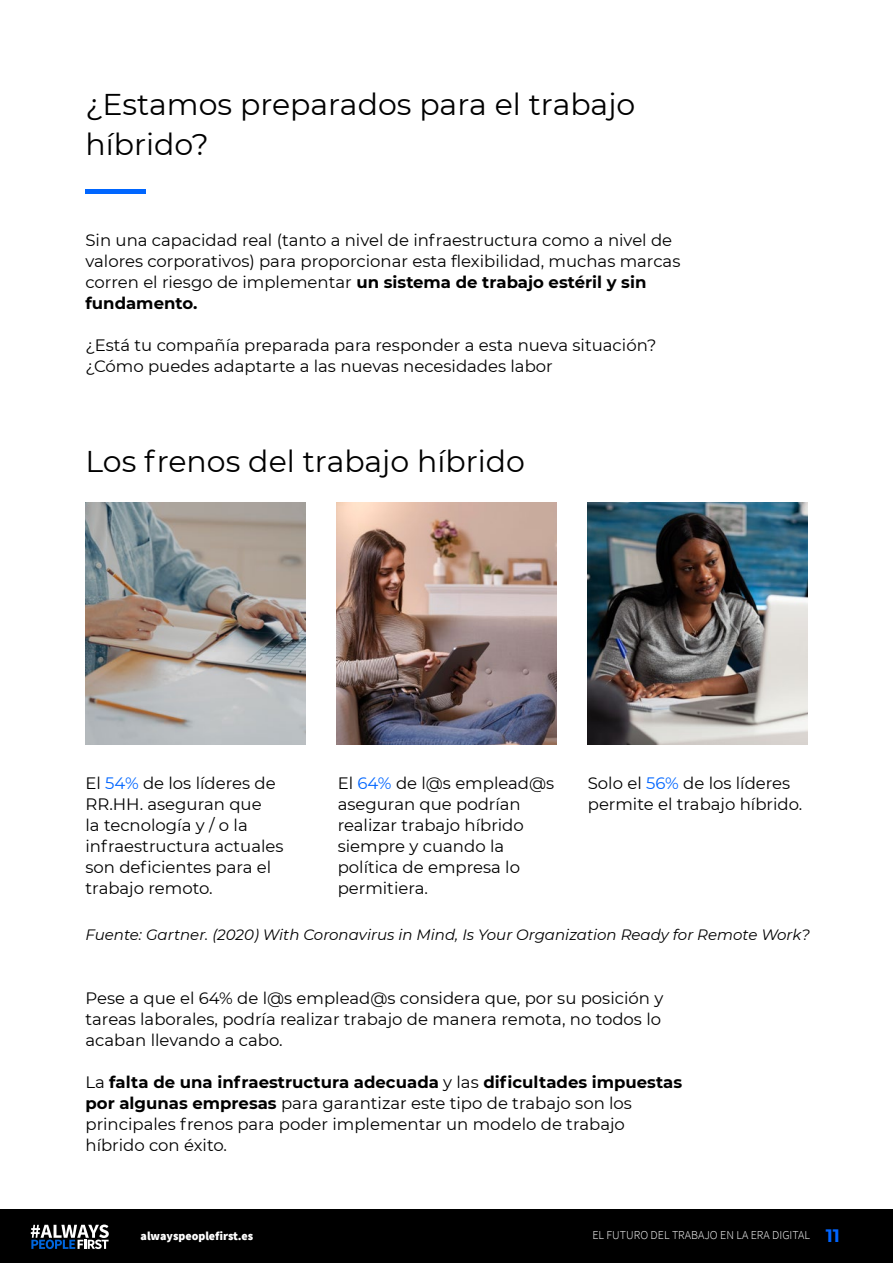
<style>
.page{position:relative;width:893px;height:1263px;background:#fff}
.page>*{position:absolute;margin:0;border:0;box-sizing:border-box;transform-origin:0 0}
.t1{font:30px/40.5px "Montserrat";color:#000}
.t2{font:16.5px/21px "Montserrat";color:#000}
.t3{font:italic 15px "Montserrat";color:#000}
.t4{font:300 12px "Source Sans Pro";color:#fff}
.t5{font:900 12px "Source Sans Pro";color:#fff}
.s1{font-weight:700}
.s2{color:#06f}
.s3{font-family:"Montserrat";font-weight:700;font-size:18px;color:#0065ff}
</style>
<div class="page">
<div style="left:1px;top:1209px;width:892px;height:54px;background:#000"></div>
<svg style="left:31px;top:1224px;width:78px;height:25px"></svg>
<img style="left:588px;top:502px;width:219px;height:243px">
<img style="left:337px;top:502px;width:219px;height:243px">
<img style="left:86px;top:502px;width:219px;height:243px">
<div style="left:86px;top:189px;width:60px;height:5px;background:#06f"></div>
<h1 class="t1" style="left:86px;top:83px;width:551px">¿Estamos preparados para el trabajo híbrido?</h1>
<p class="t2" style="left:86px;top:229px;width:596px">Sin una capacidad real (tanto a nivel de infraestructura como a nivel de valores corporativos) para proporcionar esta flexibilidad, muchas marcas corren el riesgo de implementar <span class="s1">un sistema de trabajo estéril y sin fundamento.</span></p>
<p class="t2" style="left:86px;top:334px;width:572px">¿Está tu compañía preparada para responder a esta nueva situación? ¿Cómo puedes adaptarte a las nuevas necesidades labor</p>
<h1 class="t1" style="left:86px;top:440px;width:441px">Los frenos del trabajo híbrido</h1>
<p class="t2" style="left:85px;top:772px;width:200px">El <span class="s2">54%</span> de los líderes de<br>RR.HH. aseguran que<br>la tecnología y / o la infraestructura actuales son deficientes para el trabajo remoto.</p>
<p class="t2" style="left:338px;top:772px;width:218px">El <span class="s2">64%</span> de l@s emplead@s aseguran que podrían realizar trabajo híbrido siempre y cuando la política de empresa lo permitiera.</p>
<p class="t2" style="left:588px;top:772px;width:216px">Solo el <span class="s2">56%</span> de los líderes permite el trabajo híbrido.</p>
<p class="t3" style="left:86px;top:924px;width:726px">Fuente: Gartner. (2020) With Coronavirus in Mind, Is Your Organization Ready for Remote Work?</p>
<p class="t2" style="left:86px;top:987px;width:579px">Pese a que el 64% de l@s emplead@s considera que, por su posición y tareas laborales, podría realizar trabajo de manera remota, no todos lo acaban llevando a cabo.</p>
<p class="t2" style="left:86px;top:1071px;width:598px">La <span class="s1">falta de una infraestructura adecuada</span> y las <span class="s1">dificultades impuestas por algunas empresas</span> para garantizar este tipo de trabajo son los principales frenos para poder implementar un modelo de trabajo híbrido con éxito.</p>
<p class="t5" style="left:141px;top:1227px;width:114px">alwayspeoplefirst.es</p>
<p class="t4" style="left:592px;top:1227px;width:249px">EL FUTURO DEL TRABAJO EN LA ERA DIGITAL <span class="s3">11</span></p>
</div>
